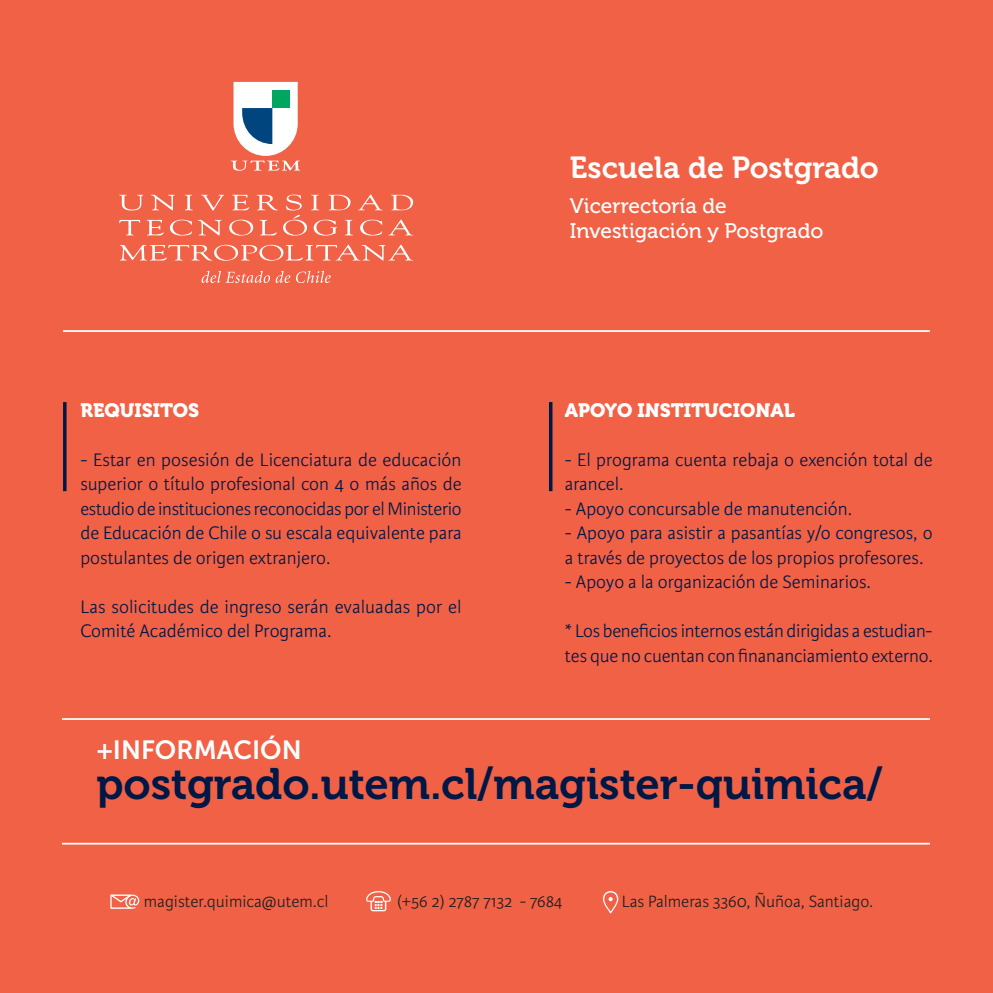
<style>
.page{position:relative;width:993px;height:993px;background:#fff}
.page>*{position:absolute;margin:0;border:0;box-sizing:border-box;transform-origin:0 0}
.t1{font:43.75px "Museo 700";color:#001845}
.t2{font:30.28px "Museo 700";color:#fff}
.t3{font:26.25px "Museo Sans 700";color:#fff}
.t4{font:21px "Museo 500";color:#fff}
.texto_continuo{font:300 19.25px/24.5px "Karmina Sans";color:#001845}
.texto_continuo-2{font:19.25px "Museo 900";color:#fff}
.texto_continuo-3{font:300 17.5px "Karmina Sans";color:#231f20}
.texto_continuo-4{font:300 17.5px "Karmina Sans";letter-spacing:-.02em;color:#231f20}
</style>
<div class="page">
<div style="left:0;top:0;width:992px;height:992px;background:#f16146"></div>
<svg style="left:120px;top:244px;width:292px;height:16px"></svg>
<svg style="left:119px;top:194px;width:294px;height:41px"></svg>
<svg style="left:201px;top:271px;width:89px;height:12px"></svg>
<svg style="left:296px;top:271px;width:34px;height:12px"></svg>
<svg style="left:231px;top:82px;width:69px;height:89px"></svg>
<div style="left:272px;top:90px;width:18px;height:18px;background:#00a65f"></div>
<hr style="left:63px;top:402px;width:3px;height:89px;background:#001845">
<svg style="left:549px;top:402px;width:3px;height:89px"></svg>
<hr style="left:62px;top:842px;width:867px;height:2px;background:#fff">
<hr style="left:62px;top:718px;width:867px;height:1px;background:#fff">
<hr style="left:63px;top:330px;width:866px;height:2px;background:#fff">
<svg style="left:366px;top:891px;width:25px;height:20px"></svg>
<svg style="left:110px;top:894px;width:29px;height:14px"></svg>
<svg style="left:602px;top:891px;width:16px;height:22px"></svg>
<p class="texto_continuo-2" style="left:80px;top:399px;width:120px">REQUISITOS</p>
<p class="texto_continuo" style="left:80px;top:447px;width:382px;text-align:justify">- Estar en posesión de Licenciatura de educación superior o título profesional con 4 o más años de estudio de instituciones reconocidas por el Ministerio de Educación de Chile o su escala equivalente para postulantes de origen extranjero.</p>
<p class="texto_continuo" style="left:80px;top:594px;width:382px">Las solicitudes de ingreso serán evaluadas por el<br>Comité Académico del Programa.</p>
<p class="t2" style="left:569px;top:151px;width:310px">Escuela de Postgrado</p>
<p class="t4" style="left:569px;top:194px;width:158px">Vicerrectoría de</p>
<p class="t4" style="left:569px;top:219px;width:255px">Investigación y Postgrado</p>
<p class="texto_continuo-2" style="left:564px;top:399px;width:231px">APOYO INSTITUCIONAL</p>
<p class="texto_continuo" style="left:564px;top:447px;width:369px">- El programa cuenta rebaja o exención total de arancel.</p>
<p class="texto_continuo" style="left:564px;top:496px;width:288px">- Apoyo concursable de manutención.</p>
<p class="texto_continuo" style="left:564px;top:521px;width:369px">- Apoyo para asistir a pasantías y/o congresos, o a través de proyectos de los propios profesores.</p>
<p class="texto_continuo" style="left:564px;top:570px;width:307px">- Apoyo a la organización de Seminarios.</p>
<p class="texto_continuo" style="left:564px;top:619px;width:369px">* Los beneficios internos están dirigidas a estudian&shy;tes que no cuentan con finananciamiento externo.</p>
<p class="t3" style="left:96px;top:735px;width:207px">+INFORMACIÓN</p>
<p class="t1" style="left:96px;top:759px;width:787px">postgrado.utem.cl/magister-quimica/</p>
<p class="texto_continuo-3" style="left:144px;top:891px;width:186px">magister.quimica@utem.cl</p>
<p class="texto_continuo-4" style="left:397px;top:891px;width:167px">(+56 2) 2787 7132 - 7684</p>
<p class="texto_continuo-3" style="left:621px;top:891px;width:253px">Las Palmeras 3360, Ñuñoa, Santiago.</p>
</div>
